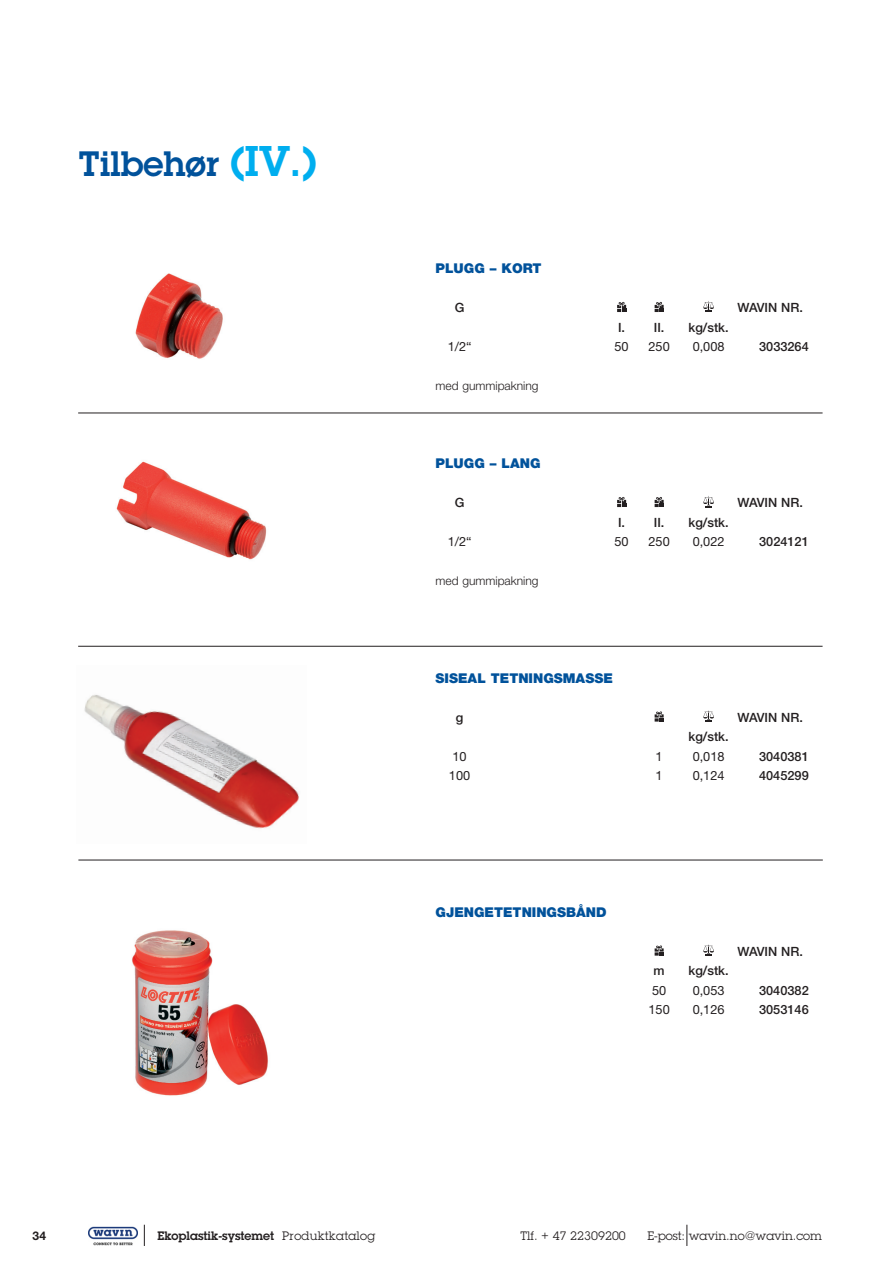
<style>
.page{position:relative;width:893px;height:1263px;background:#fff}
.page>*{position:absolute;margin:0;border:0;box-sizing:border-box;transform-origin:0 0}
.t1{font:600 34.5px "Lubalin Graphfor Wavin";color:#01529b}
.t2{font:900 13.5px "Helvetica Neue LT Pro";color:#01529b}
.t3{font:500 12.75px "Helvetica Neue LT Pro";color:#231f20}
.t4{font:12.75px "Helvetica Neue LT Pro";color:#231f20}
.t5{font:12px "Lubalin Graphfor Wavin";color:#231f20}
.t6{font:600 12px "Lubalin Graphfor Wavin";color:#231f20}
.t7{font:300 12px "Helvetica Neue LT Pro";color:#231f20}
.t8{font:700 12px "Helvetica Neue LT Pro";color:#231f20}
.s1{font-size:42px;color:#00aeef}
.s2{font-weight:400}
</style>
<div class="page">
<svg style="left:144px;top:1225px;width:1px;height:21px"></svg>
<svg style="left:686px;top:1225px;width:1px;height:21px"></svg>
<img style="left:88px;top:1226px;width:50px;height:20px">
<hr style="left:78px;top:413px;width:745px;height:1px;background:#231f20">
<svg style="left:617px;top:302px;width:9px;height:10px"></svg>
<svg style="left:655px;top:302px;width:9px;height:10px"></svg>
<svg style="left:703px;top:301px;width:11px;height:11px"></svg>
<svg style="left:617px;top:497px;width:9px;height:10px"></svg>
<svg style="left:655px;top:497px;width:9px;height:10px"></svg>
<svg style="left:703px;top:496px;width:11px;height:11px"></svg>
<svg style="left:655px;top:711px;width:9px;height:11px"></svg>
<svg style="left:703px;top:710px;width:11px;height:12px"></svg>
<svg style="left:655px;top:945px;width:9px;height:11px"></svg>
<svg style="left:703px;top:944px;width:11px;height:12px"></svg>
<img style="left:84px;top:694px;width:215px;height:135px">
<img style="left:132px;top:930px;width:136px;height:166px">
<hr style="left:78px;top:646px;width:745px;height:1px;background:#231f20">
<hr style="left:78px;top:860px;width:745px;height:1px;background:#231f20">
<img style="left:135px;top:273px;width:88px;height:86px">
<img style="left:116px;top:461px;width:151px;height:99px">
<h1 class="t1" style="left:79px;top:140px;width:240px">Tilbehør <span class="s1">(IV.)</span></h1>
<p class="t2" style="left:436px;top:260px;width:107px">PLUGG – KORT</p>
<p class="t3" style="left:455px;top:300px;width:11px">G</p>
<p class="t3" style="left:737px;top:300px;width:67px">WAVIN NR.</p>
<p class="t3" style="left:618px;top:319px;width:48px">I. II.</p>
<p class="t3" style="left:689px;top:319px;width:42px">kg/stk.</p>
<p class="t4" style="left:448px;top:339px;width:25px">1/2“</p>
<p class="t4" style="left:614px;top:339px;width:16px">50</p>
<p class="t4" style="left:648px;top:339px;width:23px">250</p>
<p class="t4" style="left:693px;top:339px;width:33px">0,008</p>
<p class="t3" style="left:759px;top:339px;width:51px">3033264</p>
<p class="t7" style="left:436px;top:378px;width:105px">med gummipakning</p>
<p class="t2" style="left:436px;top:455px;width:106px">PLUGG – LANG</p>
<p class="t3" style="left:455px;top:495px;width:11px">G</p>
<p class="t3" style="left:737px;top:495px;width:67px">WAVIN NR.</p>
<p class="t3" style="left:618px;top:514px;width:48px">I. II.</p>
<p class="t3" style="left:689px;top:514px;width:42px">kg/stk.</p>
<p class="t4" style="left:448px;top:534px;width:25px">1/2“</p>
<p class="t4" style="left:614px;top:534px;width:16px">50</p>
<p class="t4" style="left:648px;top:534px;width:23px">250</p>
<p class="t4" style="left:693px;top:534px;width:33px">0,022</p>
<p class="t3" style="left:759px;top:534px;width:51px">3024121</p>
<p class="t7" style="left:436px;top:573px;width:105px">med gummipakning</p>
<p class="t2" style="left:436px;top:670px;width:179px">SISEAL TETNINGSMASSE</p>
<p class="t3" style="left:456px;top:709px;width:9px">g</p>
<p class="t3" style="left:737px;top:709px;width:67px">WAVIN NR.</p>
<p class="t3" style="left:689px;top:729px;width:42px">kg/stk.</p>
<p class="t4" style="left:452px;top:748px;width:16px">10</p>
<p class="t4" style="left:656px;top:748px;width:9px">1</p>
<p class="t4" style="left:693px;top:748px;width:33px">0,018</p>
<p class="t3" style="left:759px;top:748px;width:51px">3040381</p>
<p class="t4" style="left:449px;top:768px;width:23px">100</p>
<p class="t4" style="left:656px;top:768px;width:9px">1</p>
<p class="t4" style="left:693px;top:768px;width:33px">0,124</p>
<p class="t3" style="left:759px;top:768px;width:51px">4045299</p>
<p class="t2" style="left:436px;top:904px;width:173px">GJENGETETNINGSBÅND</p>
<p class="t3" style="left:737px;top:943px;width:67px">WAVIN NR.</p>
<p class="t3" style="left:654px;top:963px;width:13px">m</p>
<p class="t3" style="left:689px;top:963px;width:42px">kg/stk.</p>
<p class="t4" style="left:652px;top:982px;width:16px">50</p>
<p class="t4" style="left:693px;top:982px;width:33px">0,053</p>
<p class="t3" style="left:759px;top:982px;width:51px">3040382</p>
<p class="t4" style="left:648px;top:1002px;width:23px">150</p>
<p class="t4" style="left:693px;top:1002px;width:33px">0,126</p>
<p class="t3" style="left:759px;top:1002px;width:51px">3053146</p>
<p class="t8" style="left:33px;top:1228px;width:15px">34</p>
<p class="t6" style="left:157px;top:1228px;width:219px">Ekoplastik-systemet <span class="s2">Produktkatalog</span></p>
<p class="t5" style="left:521px;top:1228px;width:107px">Tlf. + 47 22309200</p>
<p class="t5" style="left:647px;top:1228px;width:176px">E-post: wavin.no@wavin.com</p>
</div>
